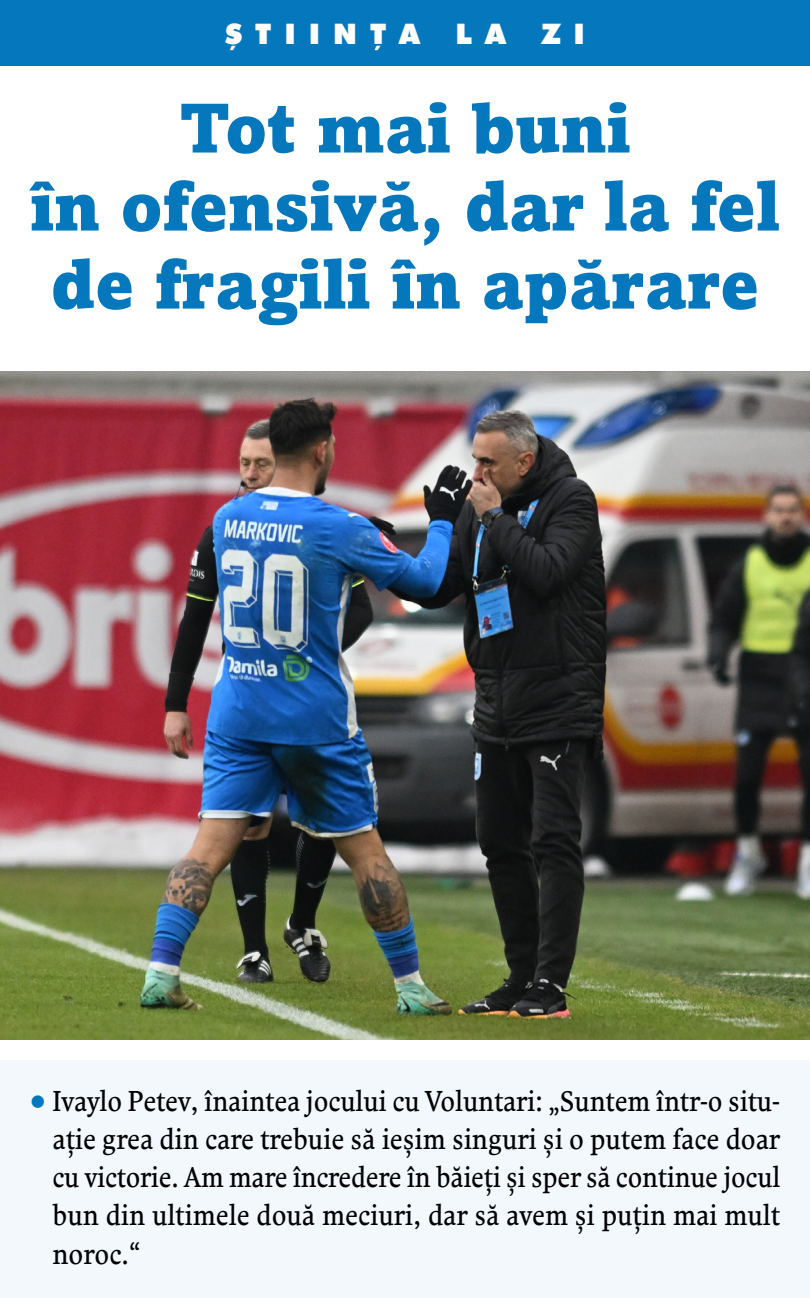
<style>
.page{position:relative;width:810px;height:1298px;background:#fff}
.page>*{position:absolute;margin:0;border:0;box-sizing:border-box;transform-origin:0 0}
.t1{font:69.75px/78px "Amasis Black Ro CE";color:#0578bd;text-align:center}
.text_bumb{font:28.5px/38.2px "Comenia Serif Pro Ro CE";color:#000;text-align:justify;scale:.89 1}
.titlu{font:28.2px "Futura Black Ro CE";letter-spacing:.46em;color:#fff}
.s1{color:#0578bd}
</style>
<div class="page">
<div style="left:0;top:1060px;width:810px;height:238px;background:#f3f8fd"></div>
<div style="left:0;top:0;width:810px;height:65px;background:#0578bd"></div>
<img style="left:0;top:371px;width:810px;height:668px">
<p class="titlu" style="left:225px;top:15px;width:196px">ŞTIINŢA</p>
<p class="titlu" style="left:456px;top:15px;width:52px">L A</p>
<p class="titlu" style="left:542px;top:15px;width:45px">Z I</p>
<p class="t1" style="left:30px;top:90px;width:751px">Tot mai buni<br>în ofensivă, dar la fel de fragili în apărare</p>
<p class="text_bumb" style="left:52px;top:1081px;width:819px;text-indent:-22px"><span class="s1">•</span> Ivaylo Petev, înaintea jocului cu Voluntari: „Suntem într‑o situ&shy;aţie grea din care trebuie să ieşim singuri şi o putem face doar cu victorie. Am mare încredere în băieţi şi sper să continue jocul bun din ultimele două meciuri, dar să avem şi puţin mai mult noroc.“</p>
</div>
